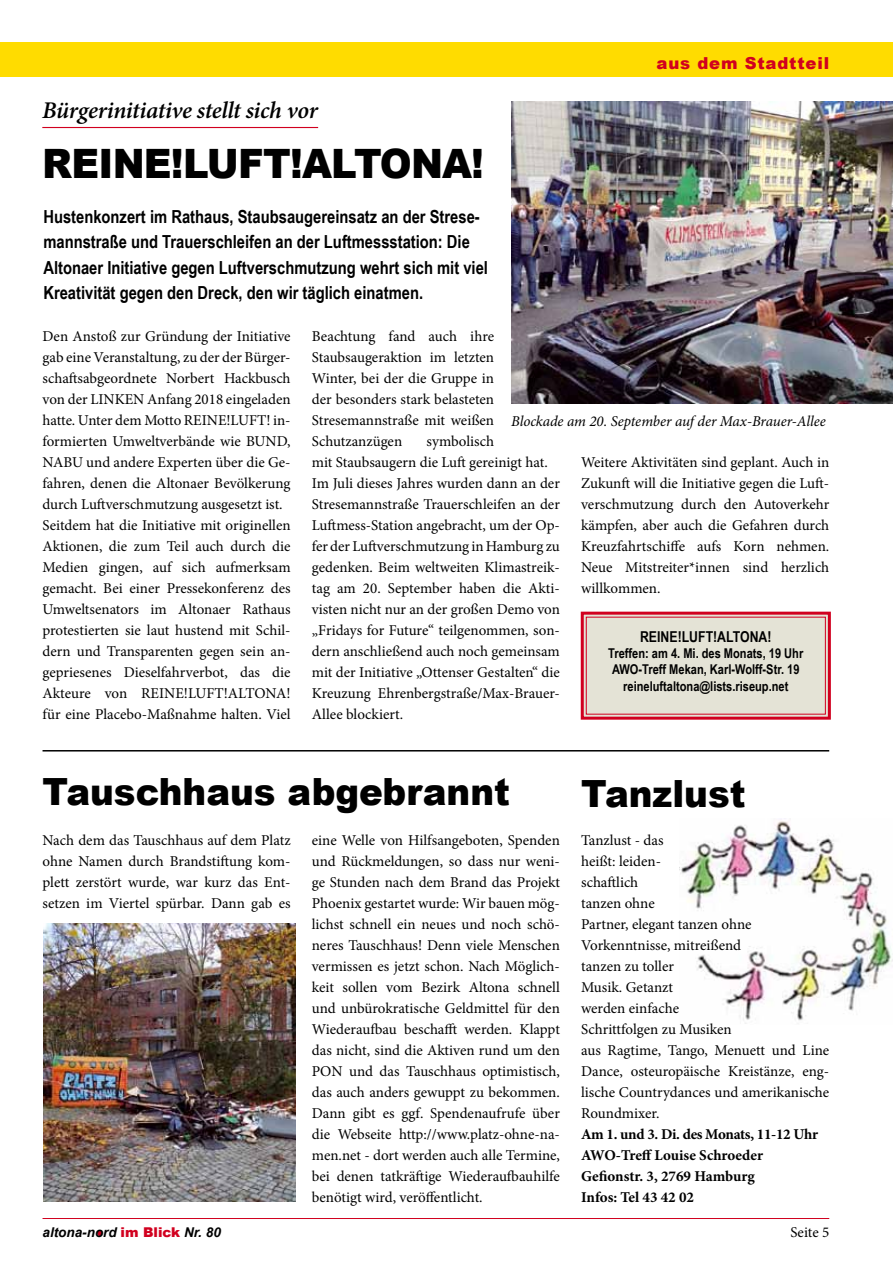
<style>
.page{position:relative;width:893px;height:1263px;background:#fff}
.page>*{position:absolute;margin:0;border:0;box-sizing:border-box;transform-origin:0 0}
.t1{font:900 40.5px "Arial";letter-spacing:-.02em;color:#000;scale:.95 1}
.t2{font:900 37.5px "Arial";color:#000;scale:.95 1}
.t3{font:italic 600 24px "Minion Pro";letter-spacing:-.02em;color:#000}
.t4{font:700 18px/25.5px "Arial Narrow";color:#000}
.t5{font:900 16.5px "Arial";letter-spacing:.05em;color:#d1001f}
.t6{font:15px/21px "Minion Pro";color:#000;text-align:justify}
.t7{font:700 15px/21px "Minion Pro";letter-spacing:-.005em;color:#000}
.t8{font:italic 15px "Minion Pro";letter-spacing:-.005em;color:#000}
.t9{font:700 15px "Arial Narrow";color:#000}
.t10{font:700 13.5px/16.2px "Arial Narrow";color:#000;text-align:center}
.t11{font:italic 700 13.5px "Arial";color:#000}
.s1{font-weight:900;font-style:normal;color:#d1001f}
</style>
<div class="page">
<svg style="left:97px;top:1230px;width:5px;height:6px"></svg>
<hr style="left:43px;top:1218px;width:786px;height:1px;background:#d1001f">
<div style="left:0;top:43px;width:893px;height:34px;background:#ffdc00"></div>
<hr style="left:42px;top:127px;width:276px;height:1px;background:#d1001f">
<svg style="left:580px;top:611px;width:251px;height:109px;background:#e2ccc3"></svg>
<img style="left:511px;top:101px;width:382px;height:302px">
<hr style="left:43px;top:750px;width:786px;height:1px;background:#000">
<img style="left:44px;top:923px;width:251px;height:279px">
<img style="left:680px;top:818px;width:213px;height:206px">
<h3 class="t3" style="left:42px;top:94px;width:277px">Bürgerinitiative stellt sich vor</h3>
<h1 class="t1" style="left:42px;top:134px;width:467px">REINE!LUFT!ALTONA!</h1>
<p class="t5" style="left:657px;top:51px;width:174px">aus dem Stadtteil</p>
<p class="t4" style="left:43px;top:203px;width:446px">Hustenkonzert im Rathaus, Staubsaugereinsatz an der Strese&shy;mannstraße und Trauerschleifen an der Luftmessstation: Die Altonaer Initiative gegen Luftverschmutzung wehrt sich mit viel Kreativität gegen den Dreck, den wir täglich einatmen.</p>
<p class="t6" style="left:312px;top:326px;width:184px">Beachtung fand auch ihre Staubsaugeraktion im letzten Winter, bei der die Gruppe in der besonders stark belasteten Stresemannstraße mit weißen Schutzanzügen</p>
<p class="t6" style="left:43px;top:326px;width:250px;text-align:left">Den Anstoß zur Gründung der Initiative gab eine Veranstaltung, zu der der Bürger&shy;schaftsabgeordnete Norbert Hackbusch von der LINKEN Anfang 2018 eingeladen hatte. Unter dem Motto REINE!LUFT! in&shy;formierten Umweltverbände wie BUND, NABU und andere Experten über die Ge&shy;fahren, denen die Altonaer Bevölkerung durch Luftverschmutzung ausgesetzt ist.<br>Seitdem hat die Initiative mit originellen Aktionen, die zum Teil auch durch die Medien gingen, auf sich aufmerksam gemacht. Bei einer Pressekonferenz des Umweltsenators im Altonaer Rathaus protestierten sie laut hustend mit Schil&shy;dern und Transparenten gegen sein an&shy;gepriesenes Dieselfahrverbot, das die Akteure von REINE!LUFT!ALTONA! für eine Placebo-Maßnahme halten. Viel</p>
<p class="t8" style="left:511px;top:411px;width:316px">Blockade am 20. September auf der Max-Brauer-Allee</p>
<p class="t6" style="left:581px;top:452px;width:250px">Weitere Aktivitäten sind geplant. Auch in Zukunft will die Initiative gegen die Luft&shy;verschmutzung durch den Autoverkehr kämpfen, aber auch die Gefahren durch Kreuzfahrtschiffe aufs Korn nehmen.<br>Neue Mitstreiter*innen sind herzlich willkommen.</p>
<p class="t6" style="left:312px;top:431px;width:250px;text-align:left;text-indent:115px">symbolisch<br>mit Staubsaugern die Luft gereinigt hat.<br>Im Juli dieses Jahres wurden dann an der Stresemannstraße Trauerschleifen an der Luftmess-Station angebracht, um der Op&shy;fer der Luftverschmutzung in Hamburg zu gedenken. Beim weltweiten Klimastreik&shy;tag am 20. September haben die Akti&shy;visten nicht nur an der großen Demo von „Fridays for Future“ teilgenommen, son&shy;dern anschließend auch noch gemeinsam mit der Initiative „Ottenser Gestalten“ die Kreuzung Ehrenbergstraße/Max-Brauer-Allee blockiert.</p>
<p class="t9" style="left:640px;top:625px;width:17px">REINE</p>
<p class="t9" style="left:678px;top:625px;width:95px">!LU FT!ALTONA!</p>
<p class="t10" style="left:608px;top:645px;width:197px">Treffen: am 4. Mi. des Monats, 19 Uhr<br>AWO-Treff Mekan, Karl-Wolff-Str. 19 reineluftaltona@lists.riseup.net</p>
<h2 class="t2" style="left:43px;top:765px;width:493px">Tauschhaus abgebrannt</h2>
<h2 class="t2" style="left:581px;top:766px;width:175px">Tanzlust</h2>
<p class="t6" style="left:43px;top:830px;width:250px">Nach dem das Tauschhaus auf dem Platz ohne Namen durch Brandstiftung kom&shy;plett zerstört wurde, war kurz das Ent&shy;setzen im Viertel spürbar. Dann gab es</p>
<p class="t6" style="left:312px;top:830px;width:250px">eine Welle von Hilfsangeboten, Spenden und Rückmeldungen, so dass nur weni&shy;ge Stunden nach dem Brand das Projekt Phoenix gestartet wurde: Wir bauen mög&shy;lichst schnell ein neues und noch schö&shy;neres Tauschhaus! Denn viele Menschen vermissen es jetzt schon. Nach Möglich&shy;keit sollen vom Bezirk Altona schnell und unbürokratische Geldmittel für den Wiederaufbau beschafft werden. Klappt das nicht, sind die Aktiven rund um den PON und das Tauschhaus optimistisch, das auch anders gewuppt zu bekommen.<br>Dann gibt es ggf. Spendenaufrufe über die Webseite http://www.platz-ohne-na&shy;men.net - dort werden auch alle Termine, bei denen tatkräftige Wiederaufbauhilfe benötigt wird, veröffentlicht.</p>
<p class="t6" style="left:581px;top:830px;width:250px;text-align:left">Tanzlust - das<br>heißt: leiden-<br>schaftlich<br>tanzen ohne<br>Partner, elegant tanzen ohne<br>Vorkenntnisse, mitreißend<br>tanzen zu toller<br>Musik. Getanzt<br>werden einfache<br>Schrittfolgen zu Musiken<br>aus Ragtime, Tango, Menuett und Line<br>Dance, osteuropäische Kreistänze, eng&shy;lische Countrydances und amerikanische<br>Roundmixer.</p>
<p class="t7" style="left:581px;top:1124px;width:239px">Am 1. und 3. Di. des Monats, 11-12 Uhr<br>AWO-Treff Louise Schroeder<br>Gefionstr. 3, 2769 Hamburg<br>Infos: Tel 43 42 02</p>
<p class="t11" style="left:43px;top:1223px;width:180px">altona-nord <span class="s1">im Blick</span> Nr. 80</p>
<p class="t6" style="left:790px;top:1222px;width:40px">Seite 5</p>
</div>
